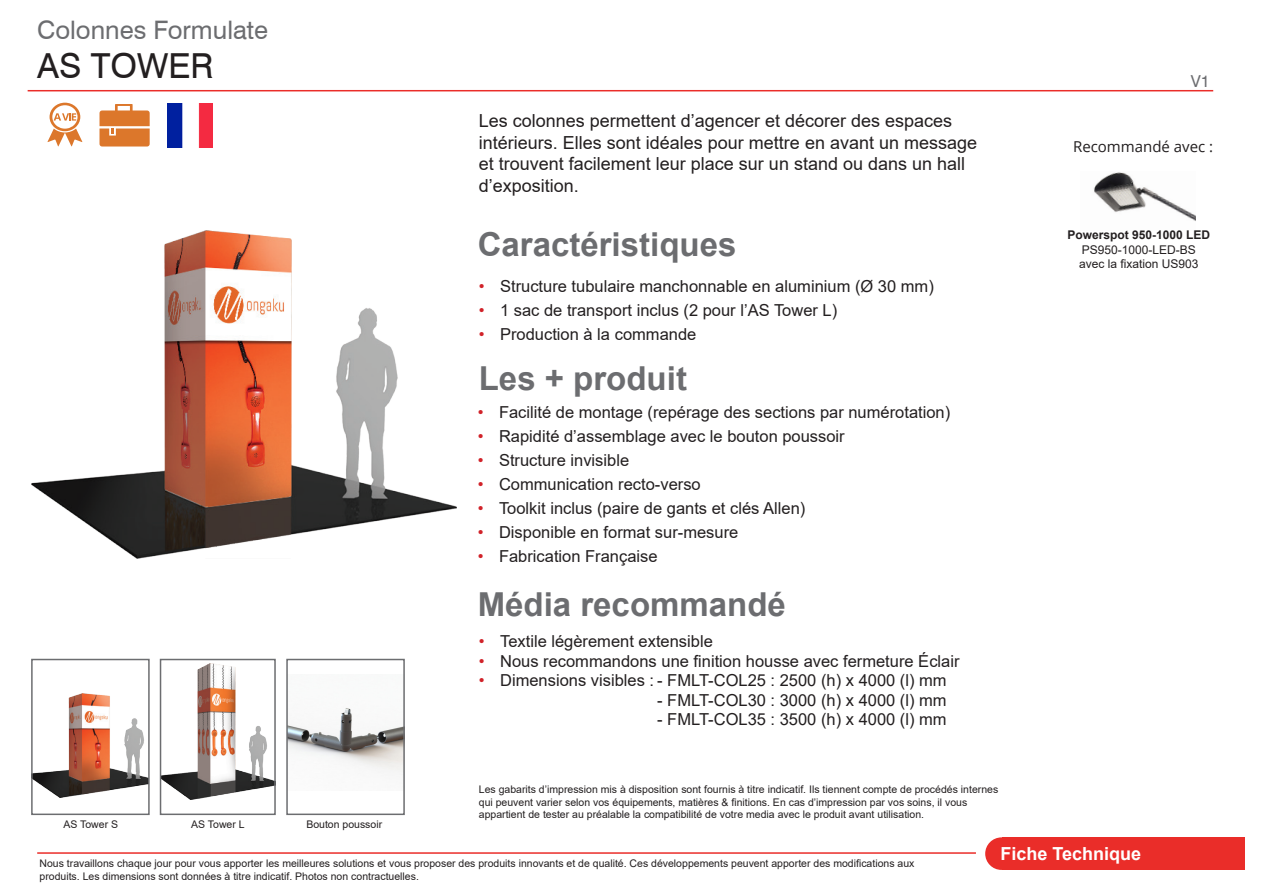
<style>
.page{position:relative;width:1263px;height:893px;background:#fff}
.page>*{position:absolute;margin:0;border:0;box-sizing:border-box;transform-origin:0 0}
.t1{font:34.5px "Swiss 721 BT";color:#231f20}
.t2{font:700 33px "Arial";color:#6c6d70}
.t3{font:25.5px "Swiss 721 BT";color:#6c6d70}
.t4{font:18px/21.6px "Arial";color:#231f20}
.t5{font:700 18px "Arial";color:#fff}
.Red_Bullets{font:16.5px "Arial";color:#231f20}
.t6{font:16.5px "Swiss 721 BT";color:#6c6d70}
.t7{font:15px "Open Sans";color:#231f20}
.Red_Bullets-2{font:12px "Arial";color:#231f20}
.Red_Bullets-3{font:700 12px "Arial";color:#231f20}
.t8{font:10.5px/12.6px "Arial";color:#231f20}
.s1{color:#d1232a}
</style>
<div class="page">
<img style="left:34px;top:693px;width:113px;height:105px">
<div style="left:31px;top:659px;width:119px;height:156px;border:2px solid #6c6d70"></div>
<img style="left:163px;top:663px;width:110px;height:136px">
<div style="left:160px;top:659px;width:116px;height:156px;border:2px solid #6c6d70"></div>
<hr style="left:28px;top:90px;width:1185px;height:1px;background:#ea2d29">
<img style="left:289px;top:708px;width:113px;height:67px">
<div style="left:286px;top:659px;width:119px;height:156px;border:2px solid #6c6d70"></div>
<div style="left:985px;top:837px;width:33px;height:33px;background:#ea2d29;border-radius:50%"></div>
<div style="left:1002px;top:837px;width:243px;height:33px;background:#ea2d29"></div>
<hr style="left:37px;top:852px;width:939px;height:2px;background:#ea2d29">
<img style="left:168px;top:104px;width:45px;height:44px">
<svg style="left:100px;top:104px;width:50px;height:43px;background:#e39357"></svg>
<img style="left:32px;top:231px;width:425px;height:327px">
<svg style="left:47px;top:103px;width:35px;height:44px"></svg>
<img style="left:1093px;top:172px;width:102px;height:49px">
<p class="t3" style="left:37px;top:15px;width:232px">Colonnes Formulate</p>
<p class="t1" style="left:37px;top:45px;width:178px">AS TOWER</p>
<p class="t8" style="left:63px;top:818px;width:56px">AS Tower S</p>
<p class="t8" style="left:191px;top:818px;width:55px">AS Tower L</p>
<p class="t8" style="left:306px;top:818px;width:77px">Bouton poussoir</p>
<p class="t4" style="left:479px;top:110px;width:500px">Les colonnes permettent d’agencer et décorer des espaces intérieurs. Elles sont idéales pour mettre en avant un message et trouvent facilement leur place sur un stand ou dans un hall d’exposition.</p>
<p class="t2" style="left:478px;top:221px;width:260px">Caractéristiques</p>
<p class="Red_Bullets" style="left:479px;top:274px;width:456px"><span class="s1">•</span> Structure tubulaire manchonnable en aluminium (Ø 30 mm)</p>
<p class="Red_Bullets" style="left:479px;top:298px;width:360px"><span class="s1">•</span> 1 sac de transport inclus (2 pour l’AS Tower L)</p>
<p class="Red_Bullets" style="left:479px;top:322px;width:219px"><span class="s1">•</span> Production à la commande</p>
<p class="t2" style="left:479px;top:355px;width:210px">Les + produit</p>
<p class="Red_Bullets" style="left:478px;top:401px;width:474px"><span class="s1">•</span> Facilité de montage (repérage des sections par numérotation)</p>
<p class="Red_Bullets" style="left:478px;top:425px;width:369px"><span class="s1">•</span> Rapidité d’assemblage avec le bouton poussoir</p>
<p class="Red_Bullets" style="left:478px;top:449px;width:153px"><span class="s1">•</span> Structure invisible</p>
<p class="Red_Bullets" style="left:478px;top:473px;width:224px"><span class="s1">•</span> Communication recto-verso</p>
<p class="Red_Bullets" style="left:478px;top:497px;width:329px"><span class="s1">•</span> Toolkit inclus (paire de gants et clés Allen)</p>
<p class="Red_Bullets" style="left:478px;top:521px;width:262px"><span class="s1">•</span> Disponible en format sur-mesure</p>
<p class="Red_Bullets" style="left:478px;top:545px;width:181px"><span class="s1">•</span> Fabrication Française</p>
<p class="t2" style="left:478px;top:581px;width:310px">Média recommandé</p>
<p class="Red_Bullets" style="left:479px;top:630px;width:236px"><span class="s1">•</span> Textile légèrement extensible</p>
<p class="Red_Bullets" style="left:479px;top:649px;width:482px"><span class="s1">•</span> Nous recommandons une finition housse avec fermeture Éclair</p>
<p class="Red_Bullets" style="left:479px;top:668px;width:469px"><span class="s1">•</span> Dimensions visibles : - FMLT-COL25 : 2500 (h) x 4000 (l) mm</p>
<p class="Red_Bullets" style="left:657px;top:688px;width:291px">- FMLT-COL30 : 3000 (h) x 4000 (l) mm</p>
<p class="Red_Bullets" style="left:657px;top:708px;width:291px">- FMLT-COL35 : 3500 (h) x 4000 (l) mm</p>
<p class="t8" style="left:479px;top:783px;width:521px">Les gabarits d’impression mis à disposition sont fournis à titre indicatif. Ils tiennent compte de procédés internes qui peuvent varier selon vos équipements, matières &amp; finitions. En cas d’impression par vos soins, il vous appartient de tester au préalable la compatibilité de votre media avec le produit avant utilisation.</p>
<p class="t6" style="left:1191px;top:71px;width:21px">V1</p>
<p class="t7" style="left:1073px;top:136px;width:142px">Recommandé avec :</p>
<p class="Red_Bullets-3" style="left:1067px;top:226px;width:144px">Powerspot 950-1000 LED</p>
<p class="Red_Bullets-2" style="left:1082px;top:241px;width:116px">PS950-1000-LED-BS</p>
<p class="Red_Bullets-2" style="left:1079px;top:255px;width:121px">avec la fixation US903</p>
<p class="t8" style="left:40px;top:857px;width:876px">Nous travaillons chaque jour pour vous apporter les meilleures solutions et vous proposer des produits innovants et de qualité. Ces développements peuvent apporter des modifications aux produits. Les dimensions sont données à titre indicatif. Photos non contractuelles.</p>
<p class="t5" style="left:1000px;top:841px;width:142px">Fiche Technique</p>
</div>
